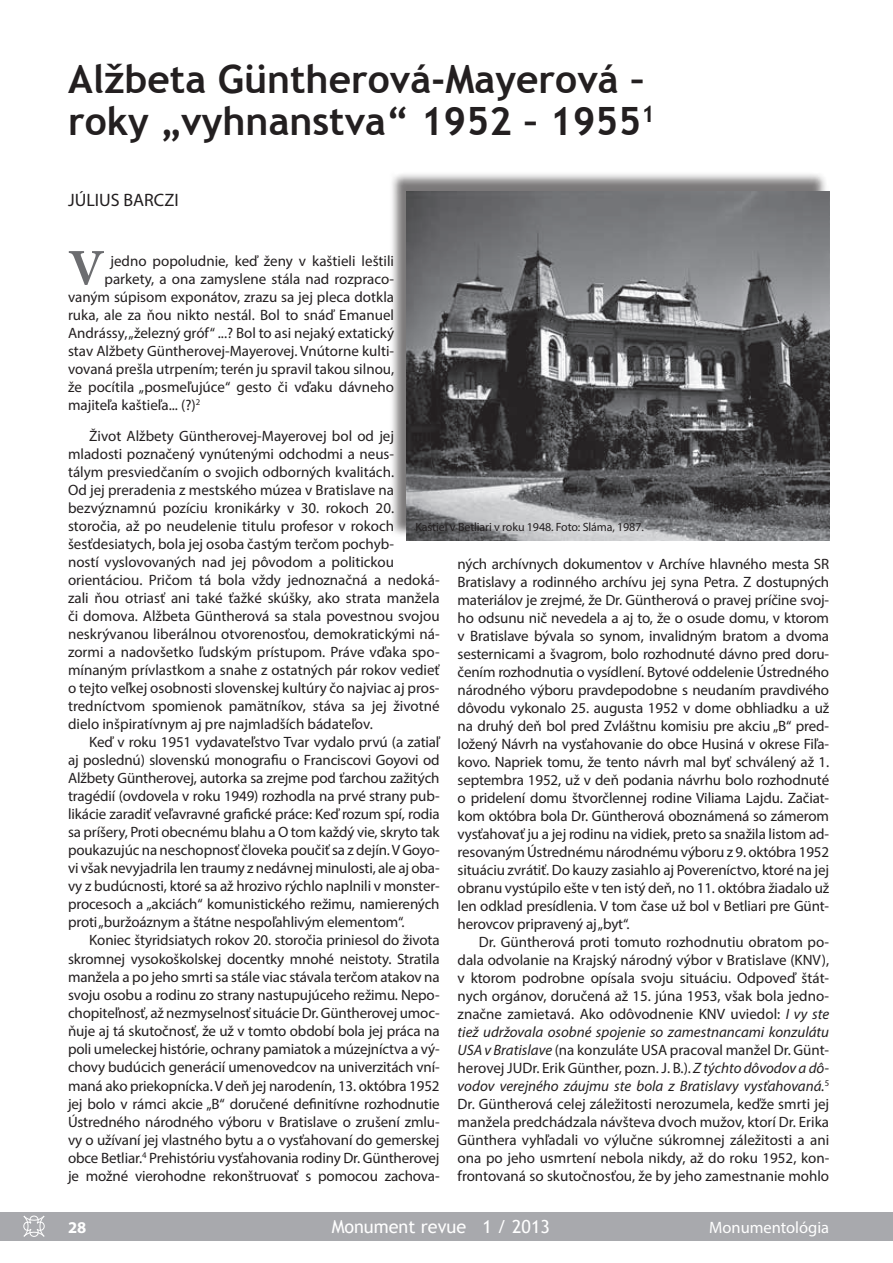
<style>
.page{position:relative;width:893px;height:1263px;background:#fff}
.page>*{position:absolute;margin:0;border:0;box-sizing:border-box;transform-origin:0 0}
.t1{font:700 51.3px "Minion Pro";color:#6c6d70}
.t2{font:700 39px/42.9px "Trebuchet MS";color:#231f20}
.t3{font:18px "Trebuchet MS";color:#fff}
.t4{font:18px "Myriad Pro";color:#231f20}
.t5{font:16.5px "Myriad Pro";color:#fff}
.t6{font:700 16.5px "Myriad Pro";color:#fff}
.t7{font:15px/18px "Myriad Pro";color:#231f20;text-align:justify}
.t8{font:12px "Myriad Pro";letter-spacing:-.01em;color:#231f20}
.s1{font-style:italic}
</style>
<div class="page">
<div style="left:0;top:1212px;width:893px;height:28px;background:#a8a9ad"></div>
<svg style="left:23px;top:1215px;width:22px;height:22px"></svg>
<div style="left:389px;top:171px;width:439px;height:366px;background:#231f20;opacity:.6"></div>
<img style="left:407px;top:191px;width:422px;height:349px">
<h2 class="t2" style="left:68px;top:57px;width:588px">Alžbeta Güntherová-Mayerová – roky „vyhnanstva“ 1952 – 1955<sup>1</sup></h2>
<p class="t4" style="left:68px;top:189px;width:112px">JÚLIUS BARCZI</p>
<h1 class="t1" style="left:68px;top:232px;width:38px">V</h1>
<p class="t7" style="left:110px;top:252px;width:285px">jedno popoludnie, keď ženy v kaštieli leštili</p>
<p class="t7" style="left:104px;top:270px;width:291px">parkety, a ona zamyslene stála nad rozpraco-</p>
<p class="t7" style="left:68px;top:288px;width:328px">vaným súpisom exponátov, zrazu sa jej pleca dotkla</p>
<p class="t7" style="left:68px;top:306px;width:328px">ruka, ale za ňou nikto nestál. Bol to snáď Emanuel</p>
<p class="t7" style="left:68px;top:324px;width:328px">Andrássy, „železný gróf“ ...? Bol to asi nejaký extatický</p>
<p class="t7" style="left:68px;top:342px;width:328px">stav Alžbety Güntherovej-Mayerovej. Vnútorne kulti-</p>
<p class="t7" style="left:68px;top:360px;width:328px">vovaná prešla utrpením; terén ju spravil takou silnou,</p>
<p class="t7" style="left:68px;top:378px;width:328px">že pocítila „posmeľujúce“ gesto či vďaku dávneho</p>
<p class="t7" style="left:68px;top:396px;width:134px">majiteľa kaštieľa... (?)<sup>2</sup></p>
<p class="t7" style="left:68px;top:427px;width:373px;text-align:left;text-indent:21px">Život Alžbety Güntherovej-Mayerovej bol od jej mladosti poznačený vynútenými odchodmi a neus-<br>tálym presviedčaním o svojich odborných kvalitách.<br>Od jej preradenia z mestského múzea v Bratislave na bezvýznamnú pozíciu kronikárky v 30. rokoch 20. storočia, až po neudelenie titulu profesor v rokoch šesťdesiatych, bola jej osoba častým terčom pochyb-<br>ností vyslovovaných nad jej pôvodom a politickou orientáciou. Pričom tá bola vždy jednoznačná a nedoká&shy;zali ňou otriasť ani také ťažké skúšky, ako strata manžela či domova. Alžbeta Güntherová sa stala povestnou svojou neskrývanou liberálnou otvorenosťou, demokratickými ná&shy;zormi a nadovšetko ľudským prístupom. Práve vďaka spo&shy;mínaným prívlastkom a snahe z ostatných pár rokov vedieť o tejto veľkej osobnosti slovenskej kultúry čo najviac aj pros&shy;tredníctvom spomienok pamätníkov, stáva sa jej životné dielo inšpiratívnym aj pre najmladších bádateľov.</p>
<p class="t7" style="left:68px;top:733px;width:373px;text-indent:21px">Keď v roku 1951 vydavateľstvo Tvar vydalo prvú (a zatiaľ aj poslednú) slovenskú monografiu o Franciscovi Goyovi od Alžbety Güntherovej, autorka sa zrejme pod ťarchou zažitých tragédií (ovdovela v roku 1949) rozhodla na prvé strany pub&shy;likácie zaradiť veľavravné grafické práce: Keď rozum spí, rodia sa príšery, Proti obecnému blahu a O tom každý vie, skryto tak poukazujúc na neschopnosť človeka poučiť sa z dejín. V Goyo&shy;vi však nevyjadrila len traumy z nedávnej minulosti, ale aj oba&shy;vy z budúcnosti, ktoré sa až hrozivo rýchlo naplnili v monster&shy;procesoch a „akciách“ komunistického režimu, namierených proti „buržoáznym a štátne nespoľahlivým elementom“.</p>
<p class="t7" style="left:68px;top:931px;width:373px;text-indent:21px">Koniec štyridsiatych rokov 20. storočia priniesol do života skromnej vysokoškolskej docentky mnohé neistoty. Stratila manžela a po jeho smrti sa stále viac stávala terčom atakov na svoju osobu a rodinu zo strany nastupujúceho režimu. Nepo&shy;chopiteľnosť, až nezmyselnosť situácie Dr. Güntherovej umoc&shy;ňuje aj tá skutočnosť, že už v tomto období bola jej práca na poli umeleckej histórie, ochrany pamiatok a múzejníctva a vý&shy;chovy budúcich generácií umenovedcov na univerzitách vní&shy;maná ako priekopnícka. V deň jej narodenín, 13. októbra 1952 jej bolo v rámci akcie „B“ doručené definitívne rozhodnutie Ústredného národného výboru v Bratislave o zrušení zmlu&shy;vy o užívaní jej vlastného bytu a o vysťahovaní do gemerskej obce Betliar.<sup>4</sup> Prehistóriu vysťahovania rodiny Dr. Güntherovej je možné vierohodne rekonštruovať s pomocou zachova-</p>
<p class="t8" style="left:415px;top:519px;width:230px">Kaštieľ v Betliari v roku 1948. Foto: Sláma, 1987.</p>
<p class="t7" style="left:458px;top:554px;width:373px">ných archívnych dokumentov v Archíve hlavného mesta SR Bratislavy a rodinného archívu jej syna Petra. Z dostupných materiálov je zrejmé, že Dr. Güntherová o pravej príčine svoj&shy;ho odsunu nič nevedela a aj to, že o osude domu, v ktorom v Bratislave bývala so synom, invalidným bratom a dvoma sesternicami a švagrom, bolo rozhodnuté dávno pred doru&shy;čením rozhodnutia o vysídlení. Bytové oddelenie Ústredného národného výboru pravdepodobne s neudaním pravdivého dôvodu vykonalo 25. augusta 1952 v dome obhliadku a už na druhý deň bol pred Zvláštnu komisiu pre akciu „B“ pred&shy;ložený Návrh na vysťahovanie do obce Husiná v okrese Fiľa&shy;kovo. Napriek tomu, že tento návrh mal byť schválený až 1. septembra 1952, už v deň podania návrhu bolo rozhodnuté o pridelení domu štvorčlennej rodine Viliama Lajdu. Začiat&shy;kom októbra bola Dr. Güntherová oboznámená so zámerom vysťahovať ju a jej rodinu na vidiek, preto sa snažila listom ad&shy;resovaným Ústrednému národnému výboru z 9. októbra 1952 situáciu zvrátiť. Do kauzy zasiahlo aj Povereníctvo, ktoré na jej obranu vystúpilo ešte v ten istý deň, no 11. októbra žiadalo už len odklad presídlenia. V tom čase už bol v Betliari pre Günt&shy;herovcov pripravený aj „byt“.</p>
<p class="t7" style="left:458px;top:932px;width:373px;text-indent:21px">Dr. Güntherová proti tomuto rozhodnutiu obratom po&shy;dala odvolanie na Krajský národný výbor v Bratislave (KNV), v ktorom podrobne opísala svoju situáciu. Odpoveď štát&shy;nych orgánov, doručená až 15. júna 1953, však bola jedno&shy;značne zamietavá. Ako odôvodnenie KNV uviedol: <span class="s1">I vy ste tiež udržovala osobné spojenie so zamestnancami konzulátu USA v Bratislave</span> (na konzuláte USA pracoval manžel Dr. Günt&shy;herovej JUDr. Erik Günther, pozn. J. B.). <span class="s1">Z týchto dôvodov a dô&shy;vodov verejného záujmu ste bola z Bratislavy vysťahovaná.</span><sup>5<br></sup>Dr. Güntherová celej záležitosti nerozumela, keďže smrti jej manžela predchádzala návšteva dvoch mužov, ktorí Dr. Erika Günthera vyhľadali vo výlučne súkromnej záležitosti a ani ona po jeho usmrtení nebola nikdy, až do roku 1952, kon&shy;frontovaná so skutočnosťou, že by jeho zamestnanie mohlo</p>
<p class="t6" style="left:68px;top:1216px;width:20px">28</p>
<p class="t3" style="left:332px;top:1216px;width:220px">Monument revue 1 / 2013</p>
<p class="t5" style="left:709px;top:1217px;width:122px">Monumentológia</p>
</div>
